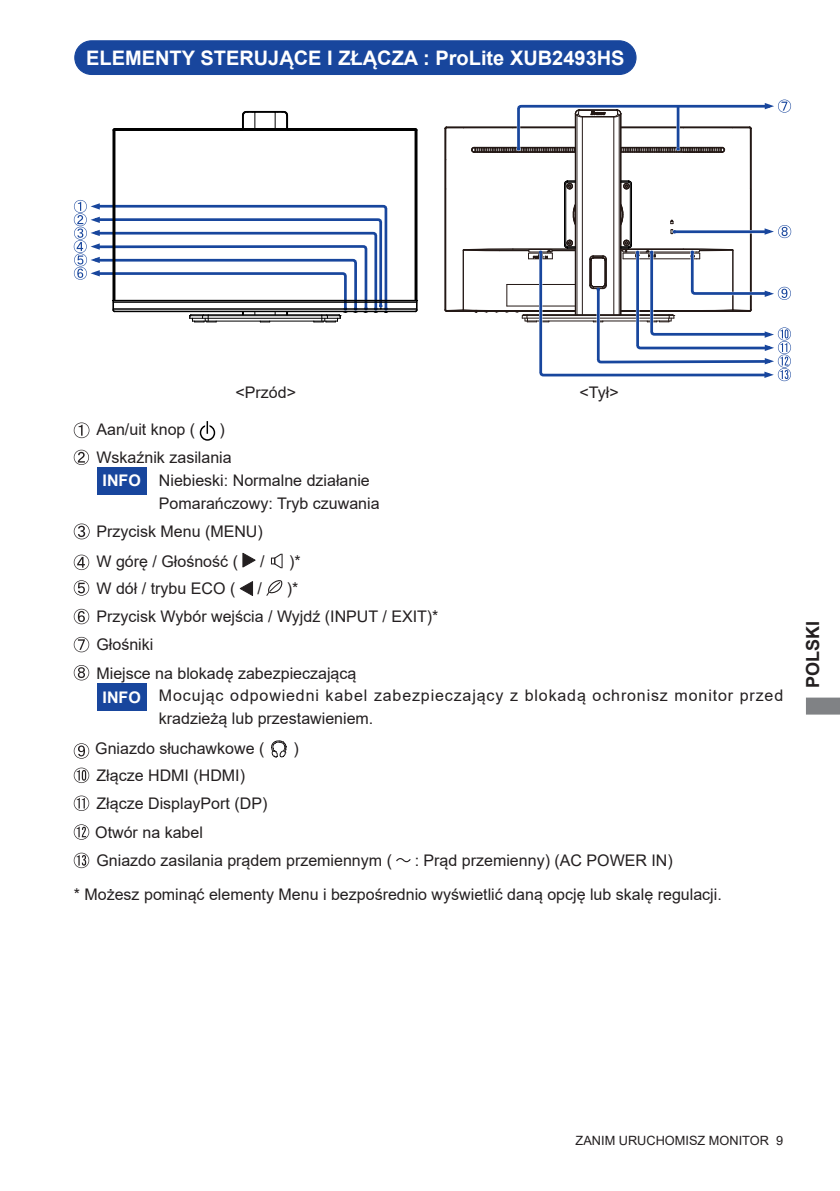
<style>
.page{position:relative;width:840px;height:1191px;background:#fff}
.page>*{position:absolute;margin:0;border:0;box-sizing:border-box;transform-origin:0 0}
.t1{font:700 20px "Arial";color:#fff}
.t2{font:700 18px "Arial";color:#231f20}
.t3{font:16px/28.4px "Arial";color:#231f20}
.t4{font:16px/22.6px "Arial";letter-spacing:.055em;color:#231f20}
.t5{font:700 16px "Arial";color:#fff}
.t6{font:12.8px "Arial";color:#231f20}
</style>
<div class="page">
<svg style="left:806px;top:697px;width:33px;height:17px"></svg>
<div style="left:97px;top:683px;width:49px;height:27px;background:#18469d"></div>
<div style="left:97px;top:467px;width:49px;height:27px;background:#18469d"></div>
<div style="left:75px;top:41px;width:560px;height:33px;background:#18469d;border-radius:17px"></div>
<div style="left:74px;top:40px;width:562px;height:35px;border:1px solid #18469d;border-radius:17px"></div>
<svg style="left:74px;top:422px;width:15px;height:16px"></svg>
<div style="left:200px;top:425px;width:15px;height:16px;border:1px solid #000;border-radius:50%"></div>
<svg style="left:205px;top:421px;width:4px;height:13px"></svg>
<svg style="left:206px;top:421px;width:2px;height:13px"></svg>
<svg style="left:74px;top:450px;width:15px;height:15px"></svg>
<svg style="left:74px;top:523px;width:15px;height:16px"></svg>
<svg style="left:74px;top:554px;width:15px;height:16px"></svg>
<svg style="left:242px;top:553px;width:13px;height:14px"></svg>
<svg style="left:280px;top:553px;width:3px;height:16px"></svg>
<svg style="left:271px;top:554px;width:11px;height:14px"></svg>
<svg style="left:74px;top:580px;width:15px;height:15px"></svg>
<svg style="left:240px;top:581px;width:13px;height:15px"></svg>
<svg style="left:266px;top:580px;width:16px;height:16px"></svg>
<svg style="left:74px;top:609px;width:15px;height:15px"></svg>
<svg style="left:74px;top:637px;width:15px;height:15px"></svg>
<svg style="left:74px;top:665px;width:15px;height:15px"></svg>
<svg style="left:74px;top:743px;width:15px;height:15px"></svg>
<svg style="left:271px;top:740px;width:16px;height:17px"></svg>
<svg style="left:74px;top:767px;width:15px;height:16px"></svg>
<svg style="left:74px;top:795px;width:15px;height:16px"></svg>
<svg style="left:74px;top:824px;width:15px;height:15px"></svg>
<svg style="left:74px;top:852px;width:15px;height:16px"></svg>
<svg style="left:396px;top:858px;width:14px;height:4px"></svg>
<hr style="left:113px;top:130px;width:1px;height:170px;background:#000">
<hr style="left:114px;top:130px;width:1px;height:170px;background:#000">
<hr style="left:115px;top:311px;width:300px;height:1px;background:#000">
<hr style="left:113px;top:309px;width:303px;height:1px;background:#000">
<hr style="left:113px;top:301px;width:303px;height:1px;background:#000">
<hr style="left:114px;top:300px;width:301px;height:1px;background:#000">
<hr style="left:113px;top:302px;width:303px;height:1px;background:#000">
<hr style="left:123px;top:130px;width:64px;height:1px;background:#000">
<hr style="left:189px;top:130px;width:69px;height:1px;background:#000">
<hr style="left:259px;top:130px;width:76px;height:1px;background:#000">
<hr style="left:337px;top:130px;width:70px;height:1px;background:#000">
<hr style="left:114px;top:129px;width:301px;height:1px;background:#000">
<hr style="left:414px;top:130px;width:1px;height:170px;background:#000">
<hr style="left:415px;top:130px;width:1px;height:170px;background:#000">
<hr style="left:416px;top:130px;width:1px;height:170px;background:#000">
<hr style="left:114px;top:128px;width:301px;height:1px;background:#000">
<svg style="left:407px;top:128px;width:10px;height:20px"></svg>
<svg style="left:414px;top:272px;width:3px;height:40px"></svg>
<svg style="left:112px;top:128px;width:11px;height:20px"></svg>
<svg style="left:74px;top:200px;width:315px;height:122px"></svg>
<svg style="left:242px;top:111px;width:47px;height:20px"></svg>
<hr style="left:574px;top:114px;width:1px;height:201px;background:#231815">
<hr style="left:575px;top:114px;width:1px;height:201px;background:#231815">
<hr style="left:576px;top:115px;width:1px;height:200px;background:#231815">
<hr style="left:581px;top:116px;width:1px;height:199px;background:#231815">
<hr style="left:613px;top:116px;width:1px;height:199px;background:#231815">
<hr style="left:618px;top:115px;width:1px;height:200px;background:#231815">
<hr style="left:620px;top:114px;width:1px;height:201px;background:#231815">
<hr style="left:444px;top:128px;width:1px;height:182px;background:#231815">
<hr style="left:445px;top:189px;width:1px;height:121px;background:#231815">
<hr style="left:749px;top:189px;width:1px;height:121px;background:#231815">
<hr style="left:750px;top:128px;width:1px;height:182px;background:#231815">
<hr style="left:564px;top:184px;width:1px;height:61px;background:#000">
<hr style="left:565px;top:184px;width:1px;height:61px;background:#000">
<hr style="left:629px;top:184px;width:1px;height:61px;background:#000">
<hr style="left:630px;top:184px;width:1px;height:61px;background:#000">
<svg style="left:444px;top:204px;width:346px;height:177px"></svg>
<svg style="left:444px;top:100px;width:346px;height:90px"></svg>
<p class="t1" style="left:86px;top:44px;width:539px">ELEMENTY STERUJĄCE I ZŁĄCZA : ProLite XUB2493HS</p>
<p class="t3" style="left:235px;top:378px;width:62px">&lt;Przód&gt;</p>
<p class="t3" style="left:579px;top:378px;width:41px">&lt;Tył&gt;</p>
<p class="t3" style="left:96px;top:415px;width:100px">Aan/uit knop (</p>
<p class="t3" style="left:96px;top:416px;width:137px;line-height:27.8px;text-indent:123px">)<br>Wskaźnik zasilania</p>
<p class="t3" style="left:159px;top:469px;width:222px;line-height:22.6px">Niebieski: Normalne działanie<br>Pomarańczowy: Tryb czuwania</p>
<p class="t3" style="left:96px;top:516px;width:168px;line-height:29.6px">Przycisk Menu (MENU)<br>W górę / Głośność (</p>
<p class="t5" style="left:103px;top:469px;width:40px">INFO</p>
<p class="t3" style="left:260px;top:546px;width:6px">/</p>
<p class="t3" style="left:289px;top:546px;width:13px">)*</p>
<p class="t3" style="left:96px;top:573px;width:140px">W dół / trybu ECO (</p>
<p class="t3" style="left:257px;top:573px;width:6px">/</p>
<p class="t3" style="left:96px;top:573px;width:343px;text-indent:190px">)*<br>Przycisk Wybór wejścia / Wyjdź (INPUT / EXIT)*<br>Głośniki<br>Miejsce na blokadę zabezpieczającą</p>
<p class="t4" style="left:159px;top:684px;width:625px">Mocując odpowiedni kabel zabezpieczający z blokadą ochronisz monitor przed kradzieżą lub przestawieniem.</p>
<p class="t3" style="left:95px;top:734px;width:170px">Gniazdo słuchawkowe (</p>
<p class="t3" style="left:293px;top:734px;width:7px">)</p>
<p class="t3" style="left:95px;top:761px;width:298px">Złącze HDMI (HDMI)<br>Złącze DisplayPort (DP)<br>Otwór na kabel<br>Gniazdo zasilania prądem przemiennym (</p>
<p class="t5" style="left:103px;top:685px;width:40px">INFO</p>
<p class="t3" style="left:74px;top:843px;width:649px;line-height:34px;text-indent:341px">: Prąd przemienny) (AC POWER IN)<br>* Możesz pominąć elementy Menu i bezpośrednio wyświetlić daną opcję lub skalę regulacji.</p>
<p class="t2" style="left:799px;top:688px;width:69px;rotate:-90deg">POLSKI</p>
<p class="t6" style="left:575px;top:1131px;width:209px">ZANIM URUCHOMISZ MONITOR 9</p>
</div>
